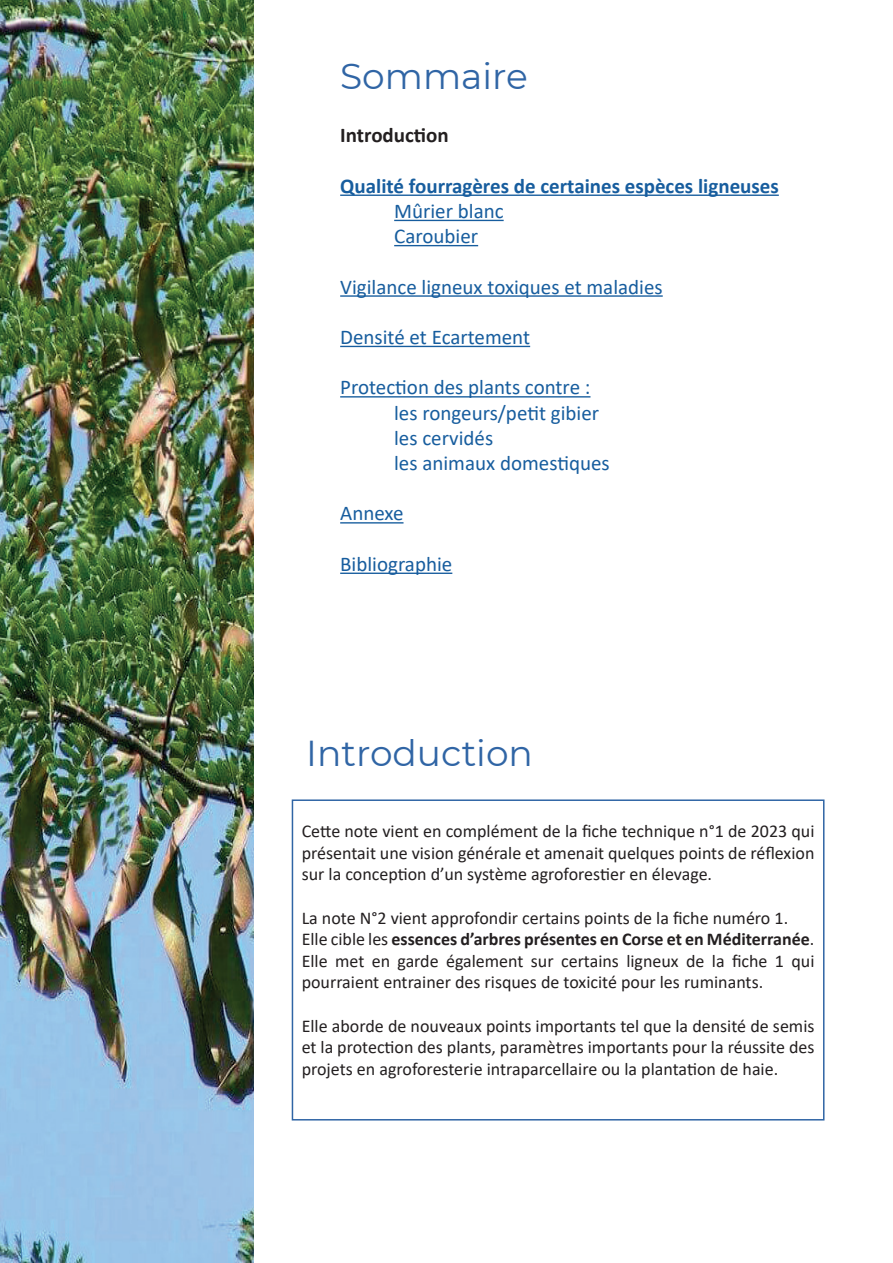
<style>
.page{position:relative;width:893px;height:1263px;background:#fff}
.page>*{position:absolute;margin:0;border:0;box-sizing:border-box;transform-origin:0 0}
.t1{font:36px "Montserrat";color:#3065a5}
.t2{font:21px/25.2px "Calibri";color:#175d9e}
.t3{font:700 21px "Calibri";color:#175d9e}
.t4{font:700 21px "Calibri";color:#231f20}
.t5{font:18px/21.6px "Calibri";color:#231f20;text-align:justify}
.s1{font-weight:700}
</style>
<div class="page">
<img style="left:0;top:0;width:253px;height:1263px">
<hr style="left:340px;top:195px;width:439px;height:1px;background:#175d9e">
<hr style="left:394px;top:220px;width:110px;height:1px;background:#175d9e">
<hr style="left:394px;top:245px;width:84px;height:1px;background:#175d9e">
<hr style="left:340px;top:295px;width:323px;height:2px;background:#175d9e">
<hr style="left:340px;top:346px;width:190px;height:1px;background:#175d9e">
<hr style="left:340px;top:396px;width:250px;height:1px;background:#175d9e">
<hr style="left:340px;top:522px;width:63px;height:1px;background:#175d9e">
<hr style="left:340px;top:573px;width:112px;height:1px;background:#175d9e">
<div style="left:292px;top:799px;width:532px;height:321px;border:2px solid #3065a5"></div>
<h1 class="t1" style="left:340px;top:51px;width:189px">Sommaire</h1>
<p class="t4" style="left:340px;top:121px;width:110px">Introduction</p>
<p class="t3" style="left:340px;top:171px;width:440px">Qualité fourragères de certaines espèces ligneuses</p>
<p class="t2" style="left:394px;top:198px;width:111px">Mûrier blanc<br>Caroubier</p>
<p class="t2" style="left:340px;top:274px;width:324px">Vigilance ligneux toxiques et maladies</p>
<p class="t2" style="left:340px;top:324px;width:191px">Densité et Ecartement</p>
<p class="t2" style="left:394px;top:374px;width:217px;text-indent:-54px">Protection des plants contre : les rongeurs/petit gibier les cervidés<br>les animaux domestiques</p>
<p class="t2" style="left:340px;top:500px;width:65px">Annexe</p>
<p class="t2" style="left:340px;top:551px;width:114px">Bibliographie</p>
<h1 class="t1" style="left:306px;top:729px;width:228px">Introduction</h1>
<p class="t5" style="left:302px;top:820px;width:514px">Cette note vient en complément de la fiche technique n°1 de 2023 qui présentait une vision générale et amenait quelques points de réflexion sur la conception d’un système agroforestier en élevage.</p>
<p class="t5" style="left:302px;top:906px;width:514px;text-align:left">La note N°2 vient approfondir certains points de la fiche numéro 1.<br>Elle cible les <span class="s1">essences d’arbres présentes en Corse et en Méditerranée</span>.<br>Elle met en garde également sur certains ligneux de la fiche 1 qui pourraient entrainer des risques de toxicité pour les ruminants.</p>
<p class="t5" style="left:302px;top:1014px;width:514px">Elle aborde de nouveaux points importants tel que la densité de semis et la protection des plants, paramètres importants pour la réussite des projets en agroforesterie intraparcellaire ou la plantation de haie.</p>
</div>
